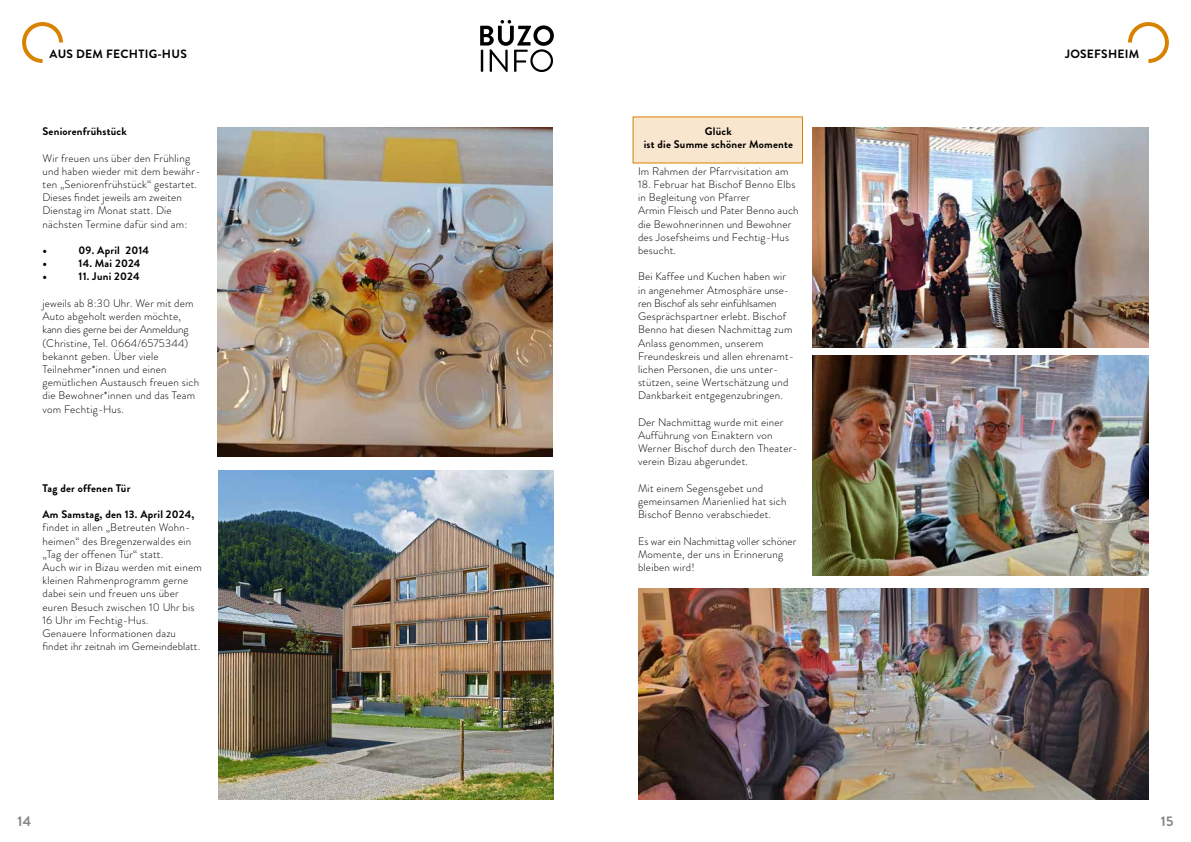
<style>
.page{position:relative;width:1191px;height:842px;background:#fff}
.page>*{position:absolute;margin:0;border:0;box-sizing:border-box;transform-origin:0 0}
.t1{font:700 14px "Brandon Grotesque";color:#878787}
.t2{font:700 12px "Brandon Grotesque";letter-spacing:.02em;color:#000}
.t3{font:12px "Minion Pro";color:#000}
.t4{font:300 11px/13.2px "Brandon Grotesque";letter-spacing:.02em;color:#000}
.t5{font:700 11px/13.2px "Brandon Grotesque";letter-spacing:.02em;color:#000;text-align:center}
</style>
<div class="page">
<svg style="left:480px;top:20px;width:74px;height:52px"></svg>
<div style="left:632px;top:116px;width:171px;height:47px;background:#f9e6cf"></div>
<svg style="left:22px;top:22px;width:41px;height:41px"></svg>
<svg style="left:1128px;top:22px;width:40px;height:41px"></svg>
<img style="left:217px;top:128px;width:336px;height:328px">
<img style="left:218px;top:471px;width:336px;height:328px">
<img style="left:813px;top:355px;width:335px;height:220px">
<img style="left:638px;top:589px;width:510px;height:210px">
<img style="left:813px;top:128px;width:335px;height:220px">
<p class="t2" style="left:50px;top:45px;width:139px">AUS DEM FECHTIG-HUS</p>
<p class="t2" style="left:1065px;top:45px;width:76px">JOSEFSHEIM</p>
<p class="t5" style="left:43px;top:125px;width:86px">Seniorenfrühstück</p>
<p class="t4" style="left:43px;top:151px;width:160px">Wir freuen uns über den Frühling und haben wieder mit dem bewähr&shy;ten „Seniorenfrühstück“ gestartet.<br>Dieses findet jeweils am zweiten<br>Dienstag im Monat statt. Die nächsten Termine dafür sind am:</p>
<p class="t3" style="left:43px;top:242px;width:6px">•</p>
<p class="t5" style="left:79px;top:244px;width:72px">09. April 2014</p>
<p class="t3" style="left:43px;top:255px;width:6px">•</p>
<p class="t5" style="left:79px;top:257px;width:63px">14. Mai 2024</p>
<p class="t3" style="left:43px;top:269px;width:6px">•</p>
<p class="t5" style="left:79px;top:270px;width:63px">11. Juni 2024</p>
<p class="t4" style="left:43px;top:297px;width:158px">jeweils ab 8:30 Uhr. Wer mit dem<br>Auto abgeholt werden möchte, kann dies gerne bei der Anmeldung (Christine, Tel. 0664/6575344) bekannt geben. Über viele<br>Teilnehmer*innen und einen gemütlichen Austausch freuen sich die Bewohner*innen und das Team vom Fechtig-Hus.</p>
<p class="t5" style="left:43px;top:481px;width:89px">Tag der offenen Tür</p>
<p class="t5" style="left:43px;top:508px;width:153px">Am Samstag, den 13. April 2024,</p>
<p class="t4" style="left:43px;top:521px;width:161px">findet in allen „Betreuten Wohn&shy;heimen“ des Bregenzerwaldes ein „Tag der offenen Tür“ statt.<br>Auch wir in Bizau werden mit einem kleinen Rahmenprogramm gerne dabei sein und freuen uns über euren Besuch zwischen 10 Uhr bis<br>16 Uhr im Fechtig-Hus.<br>Genauere Informationen dazu findet ihr zeitnah im Gemeindeblatt.</p>
<p class="t5" style="left:644px;top:125px;width:151px">Glück<br>ist die Summe schöner Momente</p>
<p class="t4" style="left:638px;top:165px;width:152px">Im Rahmen der Pfarrvisitation am</p>
<p class="t4" style="left:638px;top:178px;width:162px">18. Februar hat Bischof Benno Elbs in Begleitung von Pfarrer<br>Armin Fleisch und Pater Benno auch die Bewohnerinnen und Bewohner des Josefsheims und Fechtig-Hus besucht.</p>
<p class="t4" style="left:638px;top:270px;width:158px">Bei Kaffee und Kuchen haben wir in angenehmer Atmosphäre unse&shy;ren Bischof als sehr einfühlsamen<br>Gesprächspartner erlebt. Bischof<br>Benno hat diesen Nachmittag zum<br>Anlass genommen, unserem<br>Freundeskreis und allen ehrenamt&shy;lichen Personen, die uns unter&shy;stützen, seine Wertschätzung und<br>Dankbarkeit entgegenzubringen.</p>
<p class="t4" style="left:638px;top:415px;width:161px">Der Nachmittag wurde mit einer<br>Aufführung von Einaktern von<br>Werner Bischof durch den Theater&shy;verein Bizau abgerundet.</p>
<p class="t4" style="left:638px;top:481px;width:150px">Mit einem Segensgebet und gemeinsamen Marienlied hat sich<br>Bischof Benno verabschiedet.</p>
<p class="t4" style="left:638px;top:534px;width:160px">Es war ein Nachmittag voller schöner<br>Momente, der uns in Erinnerung bleiben wird!</p>
<p class="t1" style="left:18px;top:812px;width:15px">14</p>
<p class="t1" style="left:1160px;top:812px;width:14px">15</p>
</div>
